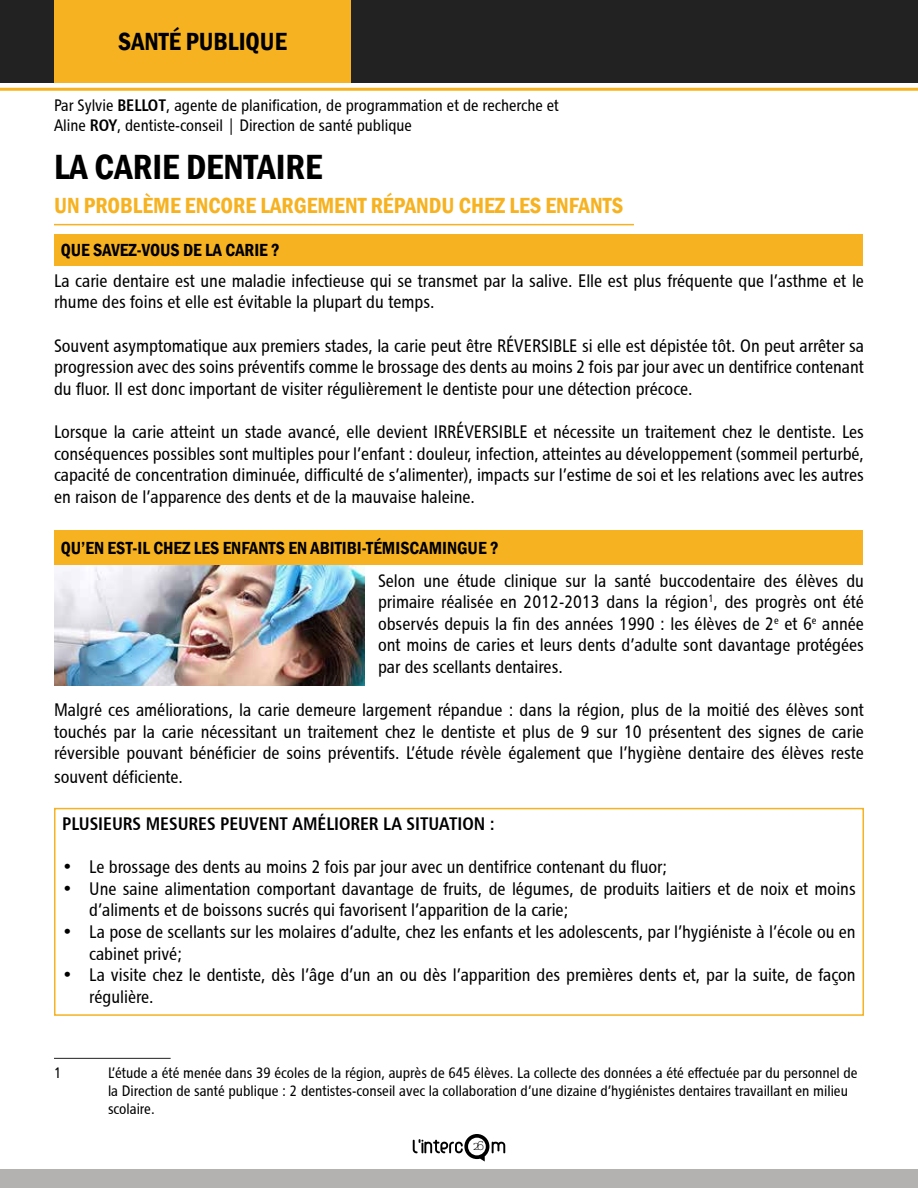
<style>
.page{position:relative;width:918px;height:1188px;background:#fff}
.page>*{position:absolute;margin:0;border:0;box-sizing:border-box;transform-origin:0 0}
.t1{font:600 condensed 36px "Franklin Gothic";color:#000}
.t2{font:600 condensed 25.5px "Franklin Gothic";color:#000}
.t3{font:600 condensed 22.5px "Franklin Gothic";color:#f6b221}
.t4{font:18px/21.6px "Chaloult Cond Normal";color:#000}
.t5{font:600 condensed 18px "Franklin Gothic";color:#000}
.t6{font:18px "Chaloult Cond Demi Gras Normal";color:#000}
.t7{font:16.5px/19.8px "Chaloult Cond Normal";color:#000}
.t8{font:15px/18px "Chaloult Cond Normal";color:#000}
.t9{font:300 15px "Klinic Slab";color:#000}
.s1{font-family:"Chaloult Cond Demi Gras Normal"}
</style>
<div class="page">
<div style="left:0;top:1170px;width:918px;height:18px;background:#b3b2b1"></div>
<div style="left:0;top:0;width:918px;height:82px;background:#232222"></div>
<svg style="left:413px;top:1134px;width:92px;height:28px"></svg>
<div style="left:54px;top:0;width:297px;height:82px;background:#f6b221"></div>
<hr style="left:0;top:88px;width:918px;height:3px;background:#f6b221">
<hr style="left:54px;top:224px;width:580px;height:1px;background:#f6b221">
<img style="left:54px;top:565px;width:310px;height:121px">
<div style="left:54px;top:234px;width:809px;height:31px;background:#f6b221"></div>
<div style="left:54px;top:530px;width:809px;height:35px;background:#f6b221"></div>
<div style="left:54px;top:808px;width:810px;height:208px;border:2px solid #f6b221"></div>
<hr style="left:54px;top:1058px;width:117px;height:1px;background:#231f20">
<h2 class="t2" style="left:118px;top:24px;width:170px">SANTÉ PUBLIQUE</h2>
<p class="t7" style="left:54px;top:95px;width:81px">Par Sylvie <span class="s1">BELLOT</span></p>
<p class="t7" style="left:54px;top:95px;width:506px;text-indent:112px">, agente de planification, de programmation et de recherche et<br>Aline <span class="s1">ROY</span>, dentiste-conseil | Direction de santé publique</p>
<h1 class="t1" style="left:54px;top:143px;width:270px">LA CARIE DENTAIRE</h1>
<p class="t3" style="left:54px;top:190px;width:43px">UN PROBLÈME</p>
<p class="t3" style="left:185px;top:190px;width:13px">ENCORE</p>
<p class="t3" style="left:260px;top:190px;width:13px">LARGEMENT</p>
<p class="t3" style="left:371px;top:190px;width:13px">RÉPANDU</p>
<p class="t3" style="left:459px;top:190px;width:13px">CHEZ</p>
<p class="t3" style="left:509px;top:190px;width:48px">LES ENFANTS</p>
<p class="t5" style="left:61px;top:238px;width:11px">QUE</p>
<p class="t5" style="left:93px;top:238px;width:10px">SAVEZ</p>
<p class="t5" style="left:137px;top:238px;width:16px">-VOUS</p>
<p class="t5" style="left:183px;top:238px;width:52px">DELACARIE</p>
<p class="t5" style="left:271px;top:238px;width:10px">?</p>
<p class="t4" style="left:54px;top:269px;width:812px">La carie dentaire est une maladie infectieuse qui se transmet par la salive. Elle est plus fréquente que l’asthme et le rhume des foins et elle est évitable la plupart du temps.</p>
<p class="t4" style="left:54px;top:334px;width:812px;text-align:justify">Souvent asymptomatique aux premiers stades, la carie peut être RÉVERSIBLE si elle est dépistée tôt. On peut arrêter sa progression avec des soins préventifs comme le brossage des dents au moins 2 fois par jour avec un dentifrice contenant du fluor. Il est donc important de visiter régulièrement le dentiste pour une détection précoce.</p>
<p class="t4" style="left:54px;top:421px;width:812px;text-align:justify">Lorsque la carie atteint un stade avancé, elle devient IRRÉVERSIBLE et nécessite un traitement chez le dentiste. Les conséquences possibles sont multiples pour l’enfant : douleur, infection, atteintes au développement (sommeil perturbé, capacité de concentration diminuée, difficulté de s’alimenter), impacts sur l’estime de soi et les relations avec les autres en raison de l’apparence des dents et de la mauvaise haleine.</p>
<p class="t5" style="left:61px;top:536px;width:103px">QU’EN EST-ILCHEZ</p>
<p class="t5" style="left:194px;top:536px;width:39px">LES ENFANTS</p>
<p class="t5" style="left:288px;top:536px;width:39px">EN ABITIBI</p>
<p class="t5" style="left:362px;top:536px;width:23px">-TÉMISCAMINGUE</p>
<p class="t5" style="left:490px;top:536px;width:10px">?</p>
<p class="t4" style="left:378px;top:569px;width:488px;text-align:justify">Selon une étude clinique sur la santé buccodentaire des élèves du primaire réalisée en 2012-2013 dans la région<sup>1</sup>, des progrès ont été observés depuis la fin des années 1990 : les élèves de 2<sup>e</sup> et 6<sup>e</sup> année ont moins de caries et leurs dents d’adulte sont davantage protégées par des scellants dentaires.</p>
<p class="t4" style="left:54px;top:699px;width:812px;text-align:justify">Malgré ces améliorations, la carie demeure largement répandue : dans la région, plus de la moitié des élèves sont touchés par la carie nécessitant un traitement chez le dentiste et plus de 9 sur 10 présentent des signes de carie réversible pouvant bénéficier de soins préventifs. L’étude révèle également que l’hygiène dentaire des élèves reste</p>
<p class="t4" style="left:54px;top:765px;width:131px">souvent déficiente.</p>
<p class="t6" style="left:62px;top:812px;width:434px">PLUSIEURS MESURES PEUVENT AMÉLIORER LA SITUATION :</p>
<p class="t4" style="left:62px;top:856px;width:607px">• Le brossage des dents au moins 2 fois par jour avec un dentifrice contenant du fluor;</p>
<p class="t4" style="left:89px;top:877px;width:768px;text-indent:-27px">• Une saine alimentation comportant davantage de fruits, de légumes, de produits laitiers et de noix et moins d’aliments et de boissons sucrés qui favorisent l’apparition de la carie;</p>
<p class="t4" style="left:89px;top:921px;width:768px;text-indent:-27px">• La pose de scellants sur les molaires d’adulte, chez les enfants et les adolescents, par l’hygiéniste à l’école ou en cabinet privé;</p>
<p class="t4" style="left:89px;top:964px;width:768px;text-indent:-27px">• La visite chez le dentiste, dès l’âge d’un an ou dès l’apparition des premières dents et, par la suite, de façon régulière.</p>
<p class="t8" style="left:54px;top:1063px;width:9px">1</p>
<p class="t8" style="left:108px;top:1063px;width:751px">L’étude a été menée dans 39 écoles de la région, auprès de 645 élèves. La collecte des données a été effectuée par du personnel de la Direction de santé publique : 2 dentistes-conseil avec la collaboration d’une dizaine d’hygiénistes dentaires travaillant en milieu scolaire.</p>
<p class="t9" style="left:473px;top:1136px;width:13px">26</p>
</div>
